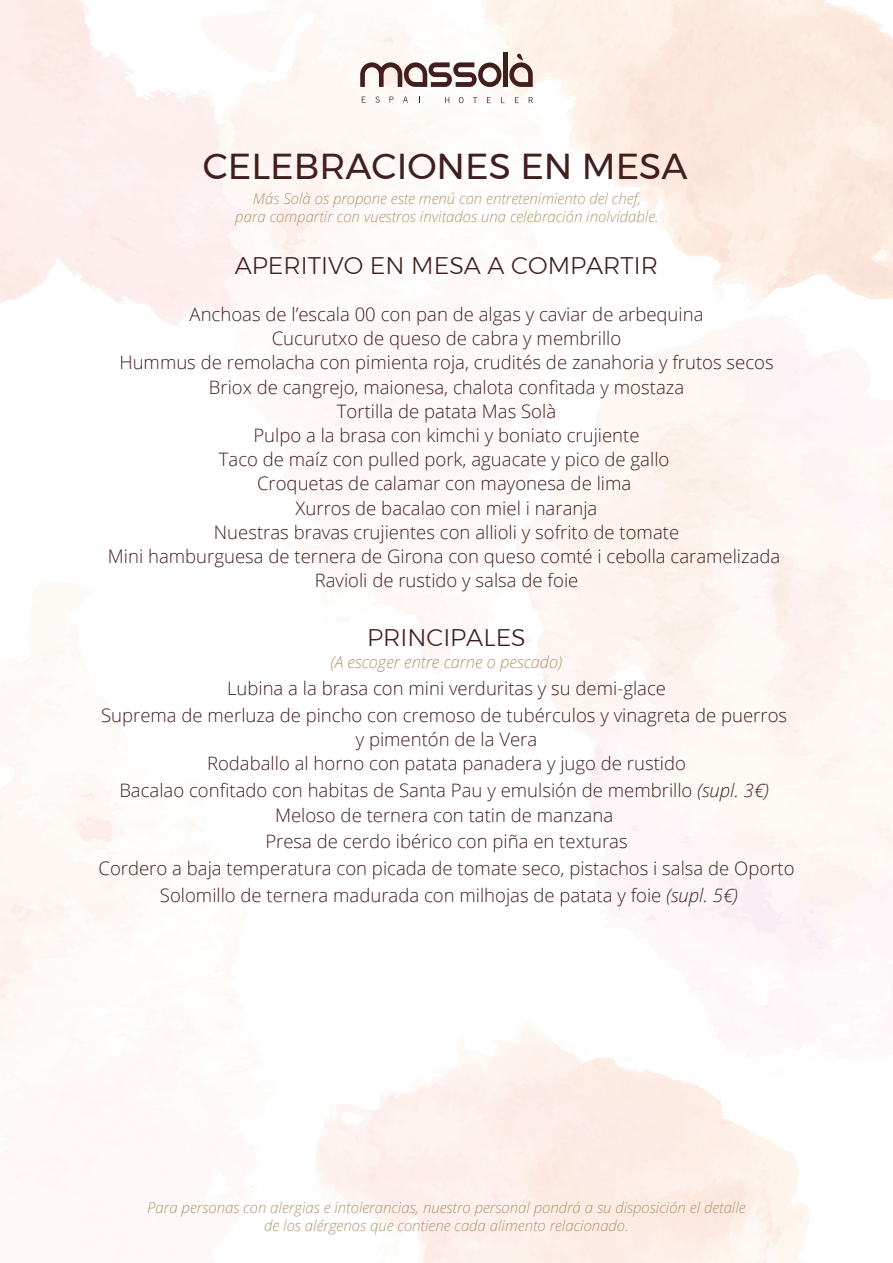
<style>
.page{position:relative;width:893px;height:1263px;background:#fff}
.page>*{position:absolute;margin:0;border:0;box-sizing:border-box;transform-origin:0 0}
.t1{font:36px "Montserrat";color:#421f1f}
.t2{font:300 24px "Montserrat";color:#421f1f}
.t3{font:300 18.6px/24.2px "Open Sans";color:#421f1f;text-align:center}
.t4{font:italic 300 16.5px "Open Sans";color:#b3966e}
.t5{font:italic 300 15px/18px "Open Sans";color:#b3966e;text-align:center}
.s1{font-style:italic}
</style>
<div class="page">
<img style="left:0;top:0;width:893px;height:1263px">
<svg style="left:360px;top:62px;width:141px;height:25px"></svg>
<div style="left:503px;top:53px;width:5px;height:34px;background:#421f1f"></div>
<svg style="left:362px;top:97px;width:4px;height:6px"></svg>
<svg style="left:375px;top:96px;width:5px;height:7px"></svg>
<svg style="left:390px;top:97px;width:3px;height:6px"></svg>
<svg style="left:403px;top:97px;width:5px;height:6px"></svg>
<svg style="left:445px;top:97px;width:4px;height:6px"></svg>
<svg style="left:459px;top:97px;width:4px;height:6px"></svg>
<svg style="left:473px;top:97px;width:4px;height:6px"></svg>
<svg style="left:487px;top:97px;width:4px;height:6px"></svg>
<svg style="left:501px;top:97px;width:4px;height:6px"></svg>
<svg style="left:515px;top:97px;width:4px;height:6px"></svg>
<svg style="left:529px;top:97px;width:4px;height:6px"></svg>
<svg style="left:509px;top:52px;width:24px;height:35px"></svg>
<h1 class="t1" style="left:203px;top:139px;width:486px">CELEBRACIONES EN MESA</h1>
<p class="t5" style="left:235px;top:189px;width:425px">Más Solà os propone este menú con entretenimiento del chef,<br>para compartir con vuestros invitados una celebración inolvidable.</p>
<p class="t2" style="left:235px;top:248px;width:425px">APERITIVO EN MESA A COMPARTIR</p>
<p class="t3" style="left:108px;top:302px;width:674px">Anchoas de l’escala 00 con pan de algas y caviar de arbequina<br>Cucurutxo de queso de cabra y membrillo<br>Hummus de remolacha con pimienta roja, crudités de zanahoria y frutos secos Briox de cangrejo, maionesa, chalota confitada y mostaza<br>Tortilla de patata Mas Solà<br>Pulpo a la brasa con kimchi y boniato crujiente<br>Taco de maíz con pulled pork, aguacate y pico de gallo<br>Croquetas de calamar con mayonesa de lima<br>Xurros de bacalao con miel i naranja<br>Nuestras bravas crujientes con allioli y sofrito de tomate<br>Mini hamburguesa de ternera de Girona con queso comté i cebolla caramelizada Ravioli de rustido y salsa de foie</p>
<p class="t2" style="left:367px;top:619px;width:160px">PRINCIPALES</p>
<p class="t4" style="left:331px;top:651px;width:233px">(A escoger entre carne o pescado)</p>
<p class="t3" style="left:101px;top:674px;width:688px;line-height:26.8px">Lubina a la brasa con mini verduritas y su demi-glace<br>Suprema de merluza de pincho con cremoso de tubérculos y vinagreta de puerros</p>
<p class="t3" style="left:207px;top:727px;width:480px">y pimentón de la Vera<br>Rodaballo al horno con patata panadera y jugo de rustido</p>
<p class="t3" style="left:119px;top:778px;width:651px">Bacalao confitado con habitas de Santa Pau y emulsión de membrillo <span class="s1">(supl. 3€)<br></span>Meloso de ternera con tatin de manzana</p>
<p class="t3" style="left:98px;top:828px;width:698px;line-height:26.8px">Presa de cerdo ibérico con piña en texturas<br>Cordero a baja temperatura con picada de tomate seco, pistachos i salsa de Oporto<br>Solomillo de ternera madurada con milhojas de patata y foie <span class="s1">(supl. 5€)</span></p>
<p class="t5" style="left:147px;top:1198px;width:600px">Para personas con alergias e intolerancias, nuestro personal pondrá a su disposición el detalle de los alérgenos que contiene cada alimento relacionado.</p>
</div>
